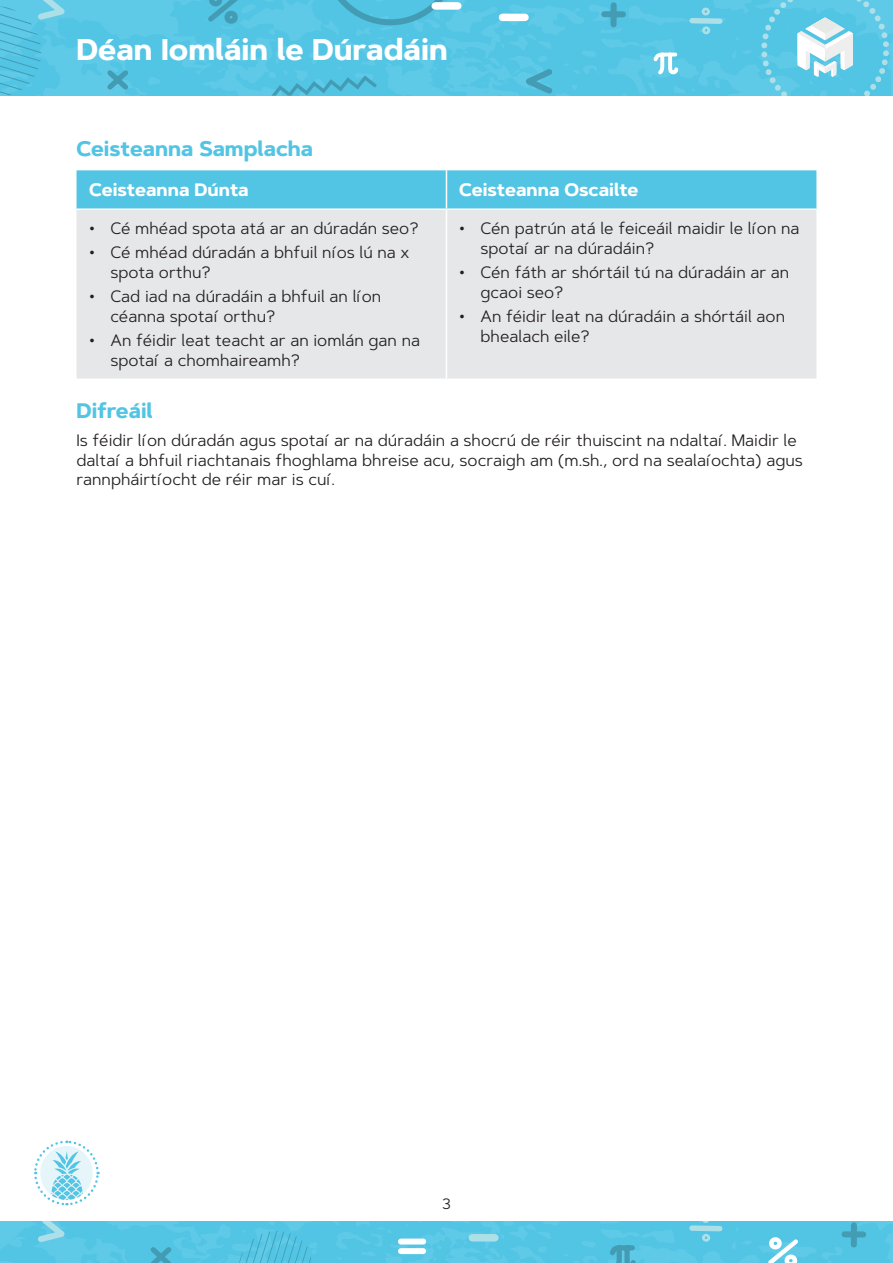
<style>
.page{position:relative;width:893px;height:1263px;background:#fff}
.page>*{position:absolute;margin:0;border:0;box-sizing:border-box;transform-origin:0 0}
.t1{font:700 30px "Artegra Sans";color:#fff}
.H2_Number{font:700 21px "Artegra Sans";color:#52c4e4}
.Table_Headings{font:700 18px "Artegra Sans";color:#fff}
.Body{font:16.5px/19.8px "Artegra Sans";color:#231f20}
.t2{font:15px "Artegra Sans";color:#231f20}
</style>
<div class="page">
<svg style="left:0;top:0;width:893px;height:96px;background:#56c6e5"></svg>
<svg style="left:271px;top:75px;width:106px;height:21px;background:#4fbbd9"></svg>
<svg style="left:0;top:0;width:75px;height:94px;background:#5ac6e3"></svg>
<svg style="left:514px;top:64px;width:43px;height:32px"></svg>
<div style="left:502px;top:14px;width:23px;height:7px;background:#fff"></div>
<svg style="left:686px;top:5px;width:39px;height:32px"></svg>
<div style="left:604px;top:11px;width:19px;height:6px;background:#439cb3"></div>
<div style="left:610px;top:5px;width:7px;height:19px;background:#439cb3"></div>
<svg style="left:652px;top:51px;width:28px;height:27px"></svg>
<svg style="left:203px;top:0;width:40px;height:28px"></svg>
<svg style="left:323px;top:0;width:135px;height:25px;background:#51bdda"></svg>
<svg style="left:103px;top:65px;width:30px;height:29px"></svg>
<svg style="left:761px;top:0;width:128px;height:96px;background:#75cfe7"></svg>
<div style="left:435px;top:2px;width:23px;height:8px;background:#fff"></div>
<svg style="left:0;top:1221px;width:893px;height:42px;background:#59c6e4"></svg>
<svg style="left:34px;top:1140px;width:66px;height:66px"></svg>
<div style="left:77px;top:170px;width:739px;height:38px;background:#52c4e4"></div>
<div style="left:77px;top:210px;width:739px;height:168px;background:#e6e7e9"></div>
<hr style="left:446px;top:170px;width:1px;height:38px;background:#fff">
<hr style="left:446px;top:210px;width:1px;height:168px;background:#fff">
<h1 class="t1" style="left:77px;top:28px;width:373px">Déan Iomláin le Dúradáin</h1>
<p class="H2_Number" style="left:77px;top:133px;width:238px">Ceisteanna Samplacha</p>
<p class="Table_Headings" style="left:89px;top:177px;width:161px">Ceisteanna Dúnta</p>
<p class="Table_Headings" style="left:459px;top:177px;width:181px">Ceisteanna Oscailte</p>
<p class="Body" style="left:89px;top:218px;width:331px">• Cé mhéad spota atá ar an dúradán seo?</p>
<p class="Body" style="left:111px;top:242px;width:300px;text-indent:-21px">• Cé mhéad dúradán a bhfuil níos lú na x spota orthu?</p>
<p class="Body" style="left:111px;top:286px;width:272px;text-indent:-21px">• Cad iad na dúradáin a bhfuil an líon céanna spotaí orthu?</p>
<p class="Body" style="left:111px;top:330px;width:311px;text-indent:-21px">• An féidir leat teacht ar an iomlán gan na spotaí a chomhaireamh?</p>
<p class="Body" style="left:480px;top:218px;width:320px;text-indent:-21px">• Cén patrún atá le feiceáil maidir le líon na spotaí ar na dúradáin?</p>
<p class="Body" style="left:480px;top:262px;width:310px;text-indent:-21px">• Cén fáth ar shórtáil tú na dúradáin ar an gcaoi seo?</p>
<p class="Body" style="left:480px;top:306px;width:306px;text-indent:-21px">• An féidir leat na dúradáin a shórtáil aon bhealach eile?</p>
<p class="H2_Number" style="left:77px;top:395px;width:78px">Difreáil</p>
<p class="Body" style="left:77px;top:430px;width:728px">Is féidir líon dúradán agus spotaí ar na dúradáin a shocrú de réir thuiscint na ndaltaí. Maidir le daltaí a bhfuil riachtanais fhoghlama bhreise acu, socraigh am (m.sh., ord na sealaíochta) agus rannpháirtíocht de réir mar is cuí.</p>
<p class="t2" style="left:442px;top:1193px;width:10px">3</p>
</div>
